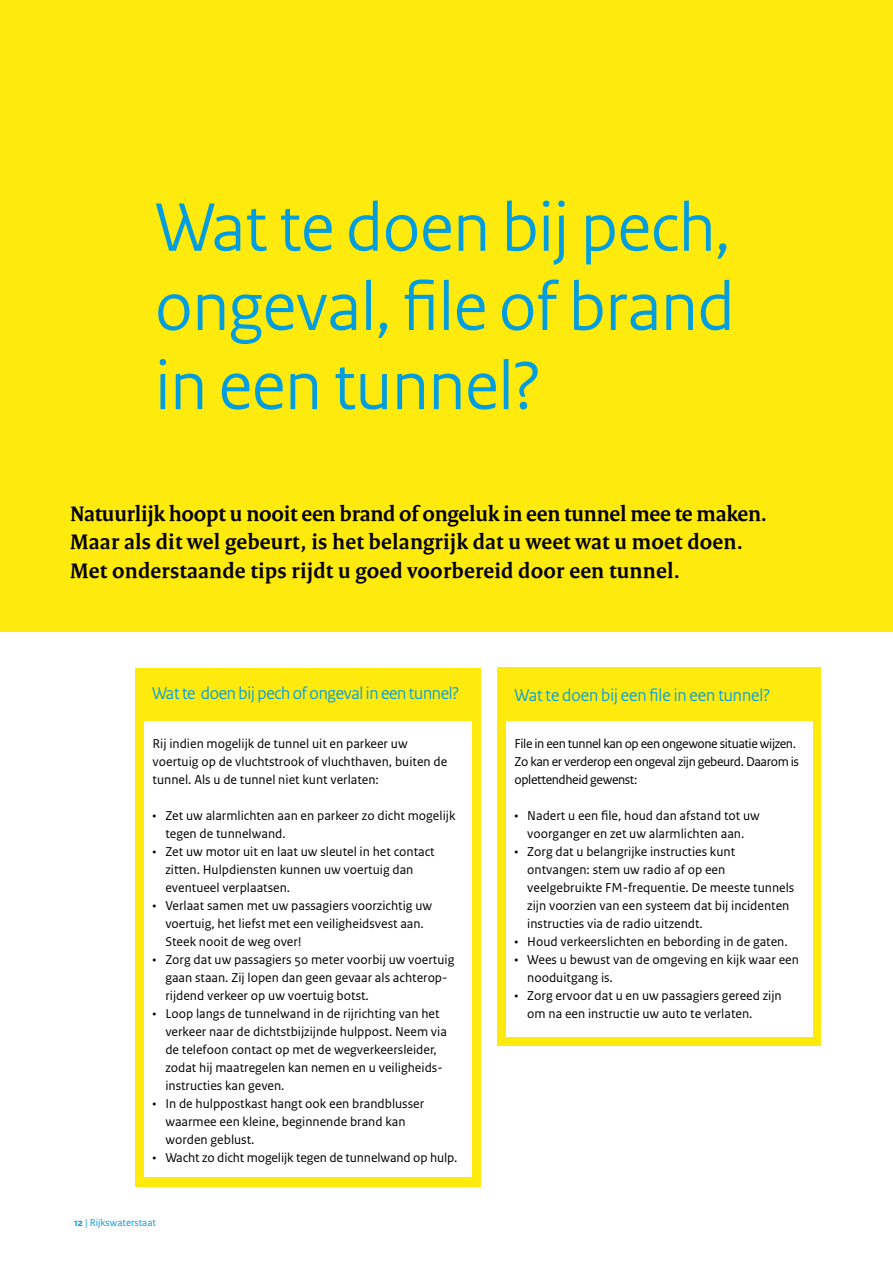
<style>
.page{position:relative;width:893px;height:1263px;background:#fff}
.page>*{position:absolute;margin:0;border:0;box-sizing:border-box;transform-origin:0 0}
.t1{font:72px/79.2px "Rijksoverheid Sans Heading";color:#009ede;text-align:justify}
.t2{font:700 22.5px/28.5px "Rijksoverheid Serif";letter-spacing:.01em;color:#000}
.t3{font:18px "Rijksoverheid Sans Heading";letter-spacing:-.015em;color:#009ede}
.t4{font:13.5px/18px "Rijksoverheid Sans Text";color:#000}
.t5{font:13.5px/18px "Rijksoverheid Sans Text";letter-spacing:-.03em;color:#000}
.t6{font:10.5px "Rijksoverheid Sans Text";color:#009ede}
.s1{font-weight:700}
</style>
<div class="page">
<div style="left:0;top:0;width:893px;height:631px;background:#ffea0e"></div>
<div style="left:135px;top:668px;width:345px;height:518px;background:#ffea0e"></div>
<div style="left:497px;top:668px;width:324px;height:378px;background:#ffea0e"></div>
<div style="left:144px;top:722px;width:327px;height:455px;background:#fff"></div>
<div style="left:506px;top:722px;width:306px;height:315px;background:#fff"></div>
<h1 class="t1" style="left:155px;top:189px;width:581px">Wat te doen bij pech, ongeval, file of brand in een tunnel?</h1>
<h2 class="t2" style="left:70px;top:499px;width:698px">Natuurlijk hoopt u nooit een brand of ongeluk in een tunnel mee te maken.<br>Maar als dit wel gebeurt, is het belangrijk dat u weet wat u moet doen.<br>Met onderstaande tips rijdt u goed voorbereid door een tunnel.</h2>
<h3 class="t3" style="left:152px;top:683px;width:309px">Wat te doen bij pech of ongeval in een tunnel?</h3>
<h3 class="t3" style="left:514px;top:685px;width:257px">Wat te doen bij een file in een tunnel?</h3>
<p class="t4" style="left:153px;top:735px;width:296px">Rij indien mogelijk de tunnel uit en parkeer uw voertuig op de vluchtstrook of vluchthaven, buiten de tunnel. Als u de tunnel niet kunt verlaten:</p>
<p class="t4" style="left:165px;top:807px;width:292px;text-indent:-13px">• Zet uw alarmlichten aan en parkeer zo dicht mogelijk tegen de tunnelwand.</p>
<p class="t4" style="left:165px;top:843px;width:271px;text-indent:-13px">• Zet uw motor uit en laat uw sleutel in het contact zitten. Hulpdiensten kunnen uw voertuig dan eventueel verplaatsen.</p>
<p class="t4" style="left:165px;top:897px;width:268px;text-indent:-13px">• Verlaat samen met uw passagiers voorzichtig uw voertuig, het liefst met een veiligheidsvest aan.<br>Steek nooit de weg over!</p>
<p class="t4" style="left:165px;top:951px;width:290px;text-indent:-13px">• Zorg dat uw passagiers 50 meter voorbij uw voertuig gaan staan. Zij lopen dan geen gevaar als achterop&shy;rijdend verkeer op uw voertuig botst.</p>
<p class="t4" style="left:165px;top:1005px;width:283px;text-indent:-13px">• Loop langs de tunnelwand in de rijrichting van het verkeer naar de dichtstbijzijnde hulppost. Neem via de telefoon contact op met de wegverkeersleider, zodat hij maatregelen kan nemen en u veiligheids&shy;instructies kan geven.</p>
<p class="t4" style="left:165px;top:1094px;width:260px;text-indent:-13px">• In de hulppostkast hangt ook een brandblusser waarmee een kleine, beginnende brand kan worden geblust.</p>
<p class="t4" style="left:153px;top:1148px;width:306px">• Wacht zo dicht mogelijk tegen de tunnelwand op hulp.</p>
<p class="t5" style="left:514px;top:734px;width:286px">File in een tunnel kan op een ongewone situatie wijzen.<br>Zo kan er verderop een ongeval zijn gebeurd. Daarom is oplettendheid gewenst:</p>
<p class="t4" style="left:514px;top:806px;width:247px;text-align:center">• Nadert u een file, houd dan afstand tot uw voorganger en zet uw alarmlichten aan.</p>
<p class="t4" style="left:527px;top:842px;width:269px;text-indent:-13px">• Zorg dat u belangrijke instructies kunt ontvangen: stem uw radio af op een veelgebruikte FM-frequentie. De meeste tunnels zijn voorzien van een systeem dat bij incidenten instructies via de radio uitzendt.</p>
<p class="t4" style="left:514px;top:932px;width:275px">• Houd verkeerslichten en bebording in de gaten.</p>
<p class="t4" style="left:527px;top:950px;width:273px;text-indent:-13px">• Wees u bewust van de omgeving en kijk waar een nooduitgang is.</p>
<p class="t4" style="left:527px;top:986px;width:256px;text-indent:-13px">• Zorg ervoor dat u en uw passagiers gereed zijn om na een instructie uw auto te verlaten.</p>
<p class="t6" style="left:74px;top:1216px;width:83px"><span class="s1">12</span> | Rijkswaterstaat</p>
</div>
